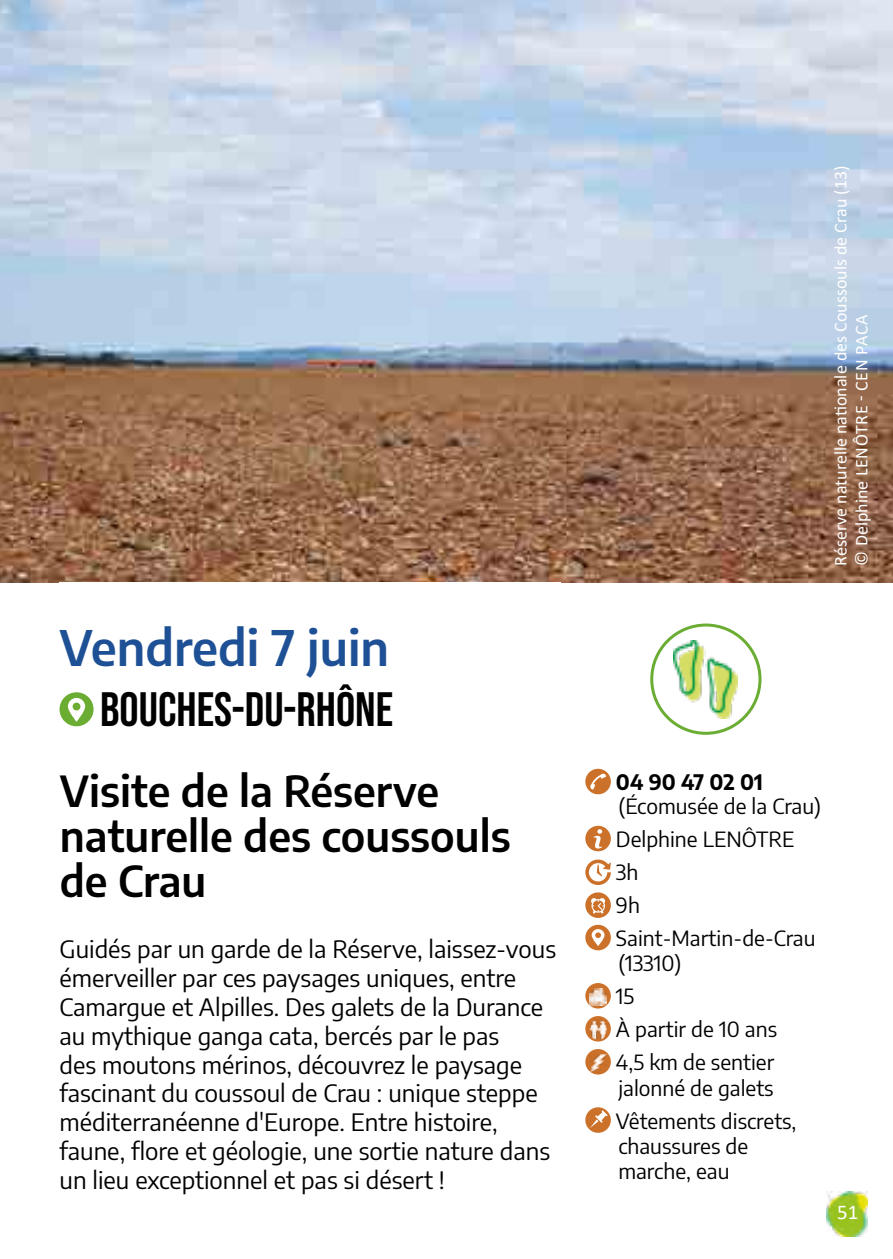
<style>
.page{position:relative;width:893px;height:1259px;background:#fff}
.page>*{position:absolute;margin:0;border:0;box-sizing:border-box;transform-origin:0 0}
.t1{font:48px "Bebas Neue";color:#000}
.t2{font:600 48px "Encode Sans";color:#1e5096}
.t3{font:600 42px/45px "Encode Sans";color:#000}
.t4{font:24px/28.8px "Encode Sans";color:#000}
.t5{font:21px/33px "Encode Sans";color:#000}
.t6{font:700 21px "Encode Sans";color:#000}
.t7{font:21px "Calibri";color:#fff}
.t8{font:18px/21px "Calibri";color:#fff}
</style>
<div class="page">
<img style="left:826px;top:1191px;width:41px;height:45px">
<img style="left:0;top:0;width:893px;height:582px">
<div style="left:60px;top:692px;width:34px;height:34px;background:#6bad33;border-radius:50%"></div>
<svg style="left:68px;top:698px;width:17px;height:24px"></svg>
<div style="left:650px;top:623px;width:111px;height:112px;border:3px solid #6bad33;border-radius:50%"></div>
<img style="left:674px;top:640px;width:64px;height:78px">
<div style="left:585px;top:769px;width:26px;height:25px;background:#cc7129;border-radius:50%"></div>
<svg style="left:590px;top:773px;width:16px;height:16px"></svg>
<div style="left:585px;top:826px;width:26px;height:25px;background:#cc7129;border-radius:50%"></div>
<svg style="left:594px;top:829px;width:8px;height:19px"></svg>
<svg style="left:585px;top:859px;width:26px;height:26px"></svg>
<div style="left:585px;top:892px;width:26px;height:26px;background:#cc7129;border-radius:50%"></div>
<svg style="left:591px;top:898px;width:14px;height:15px"></svg>
<div style="left:585px;top:925px;width:26px;height:25px;background:#cc7129;border-radius:50%"></div>
<svg style="left:592px;top:929px;width:12px;height:17px"></svg>
<svg style="left:585px;top:983px;width:26px;height:25px"></svg>
<img style="left:590px;top:988px;width:17px;height:17px">
<svg style="left:585px;top:1016px;width:26px;height:25px"></svg>
<img style="left:590px;top:1019px;width:17px;height:20px">
<div style="left:585px;top:1049px;width:26px;height:25px;background:#cc7129;border-radius:50%"></div>
<img style="left:590px;top:1054px;width:17px;height:18px">
<div style="left:585px;top:1107px;width:26px;height:25px;background:#cc7129;border-radius:50%"></div>
<svg style="left:590px;top:1110px;width:18px;height:18px"></svg>
<h1 class="t2" style="left:60px;top:613px;width:331px">Vendredi 7 juin</h1>
<h1 class="t1" style="left:100px;top:682px;width:294px">BOUCHES-DU-RHÔNE</h1>
<h2 class="t3" style="left:60px;top:766px;width:452px">Visite de la Réserve naturelle des coussouls de Crau</h2>
<p class="t4" style="left:60px;top:934px;width:498px">Guidés par un garde de la Réserve, laissez-vous émerveiller par ces paysages uniques, entre Camargue et Alpilles. Des galets de la Durance au mythique ganga cata, bercés par le pas<br>des moutons mérinos, découvrez le paysage fascinant du coussoul de Crau : unique steppe méditerranéenne d'Europe. Entre histoire, faune, flore et géologie, une sortie nature dans un lieu exceptionnel et pas si désert !</p>
<p class="t8" style="left:830px;top:565px;width:401px;rotate:-90deg">Réserve naturelle nationale des Coussouls de Crau (13) © Delphine LENÔTRE - CEN PACA</p>
<p class="t6" style="left:616px;top:766px;width:148px">04 90 47 02 01</p>
<p class="t5" style="left:616px;top:788px;width:207px">(Écomusée de la Crau)<br>Delphine LENÔTRE<br>3h<br>9h<br>Saint-Martin-de-Crau</p>
<p class="t5" style="left:616px;top:946px;width:163px">(13310)<br>15<br>À partir de 10 ans<br>4,5 km de sentier</p>
<p class="t5" style="left:616px;top:1070px;width:182px">jalonné de galets<br>Vêtements discrets,</p>
<p class="t5" style="left:618px;top:1132px;width:131px;line-height:25.2px">chaussures de marche, eau</p>
<p class="t7" style="left:837px;top:1197px;width:23px">51</p>
</div>
